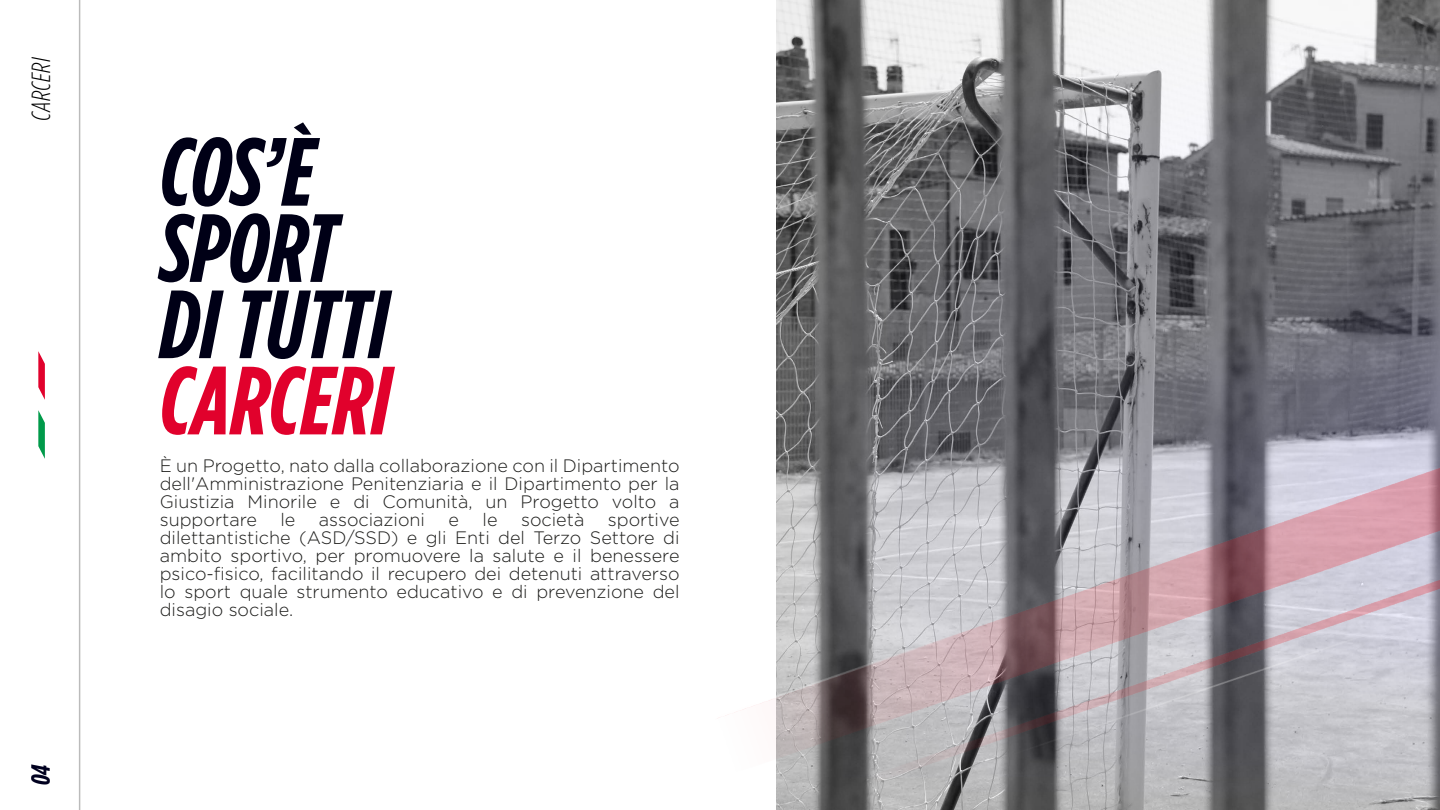
<style>
.page{position:relative;width:1440px;height:810px;background:#fff}
.page>*{position:absolute;margin:0;border:0;box-sizing:border-box;transform-origin:0 0}
.t1{font:italic 700 96.6px/76.3px "Gotham Cond";color:#000016}
.t2{font:italic 700 96.6px "Gotham Cond";color:#e1012c}
.t3{font:italic 300 26.25px "Gotham Cond";color:#000}
.t4{font:italic 700 26.25px "Gotham Cond";color:#00001f}
.t5{font:300 18px/18px "Gotham";color:#1d1d1b;text-align:justify}
</style>
<div class="page">
<img style="left:776px;top:0;width:664px;height:454px">
<hr style="left:79px;top:0;width:1px;height:810px;background:#1d1d1b">
<svg style="left:38px;top:351px;width:7px;height:49px"></svg>
<svg style="left:38px;top:410px;width:7px;height:49px"></svg>
<img style="left:725px;top:454px;width:715px;height:356px">
<h2 class="t3" style="left:26px;top:121px;width:65px;rotate:-90deg">CARCERI</h2>
<h2 class="t4" style="left:25px;top:785px;width:23px;rotate:-90deg">04</h2>
<h1 class="t1" style="left:160px;top:133px;width:230px">COS’È<br>SPORT<br>DI TUTTI</h1>
<h1 class="t2" style="left:160px;top:344px;width:232px">CARCERI</h1>
<p class="t5" style="left:160px;top:456px;width:521px">È un Progetto, nato dalla collaborazione con il Dipartimento dell'Amministrazione Penitenziaria e il Dipartimento per la Giustizia Minorile e di Comunità, un Progetto volto a supportare</p>
<p class="t5" style="left:280px;top:510px;width:16px">le</p>
<p class="t5" style="left:319px;top:510px;width:108px">associazioni</p>
<p class="t5" style="left:449px;top:510px;width:12px">e</p>
<p class="t5" style="left:483px;top:510px;width:16px">le</p>
<p class="t5" style="left:521px;top:510px;width:65px">società</p>
<p class="t5" style="left:160px;top:510px;width:521px;text-indent:448px">sportive dilettantistiche (ASD/SSD) e gli Enti del Terzo Settore di ambito sportivo, per promuovere la salute e il benessere psico-fisico, facilitando il recupero dei detenuti attraverso lo sport quale strumento educativo e di prevenzione del disagio sociale.</p>
</div>
